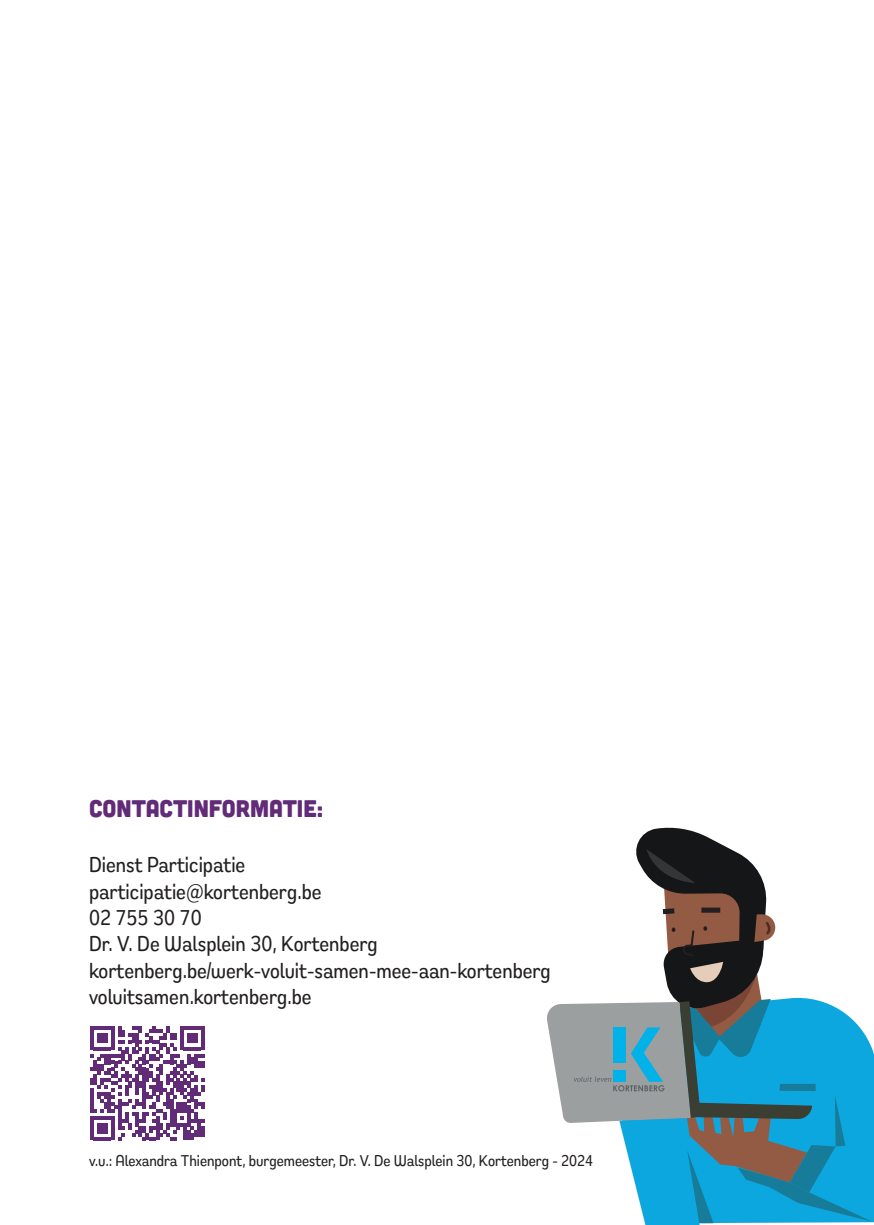
<style>
.page{position:relative;width:874px;height:1225px;background:#fff}
.page>*{position:absolute;margin:0;border:0;box-sizing:border-box;transform-origin:0 0}
.t1{font:24px "Cubano";color:#622b78}
.t2{font:500 22px/26.4px "Remora Sans W1";color:#231f20}
.t3{font:500 16px "Remora Sans W1";color:#231f20}
</style>
<div class="page">
<svg style="left:547px;top:827px;width:325px;height:398px"></svg>
<svg style="left:90px;top:1026px;width:114px;height:114px"></svg>
<p class="t1" style="left:89px;top:793px;width:235px">CONTACTINFORMATIE:</p>
<p class="t2" style="left:89px;top:851px;width:463px">Dienst Participatie<br>participatie@kortenberg.be<br>02 755 30 70<br>Dr. V. De Walsplein 30, Kortenberg kortenberg.be/werk-voluit-samen-mee-aan-kortenberg voluitsamen.kortenberg.be</p>
<p class="t3" style="left:89px;top:1150px;width:505px">v.u.: Alexandra Thienpont, burgemeester, Dr. V. De Walsplein 30, Kortenberg - 2024</p>
</div>
